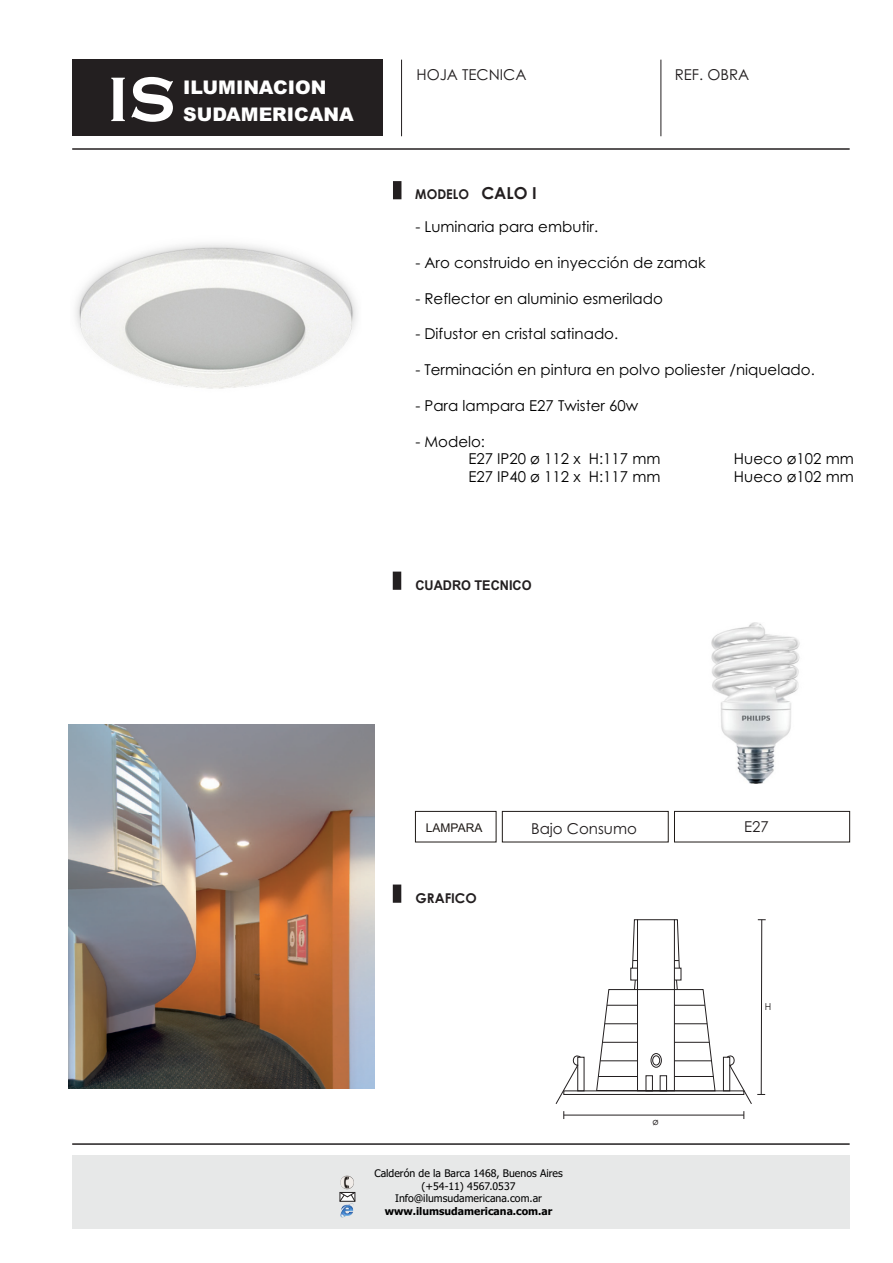
<style>
.page{position:relative;width:893px;height:1263px;background:#fff}
.page>*{position:absolute;margin:0;border:0;box-sizing:border-box;transform-origin:0 0}
.t1{font:900 18.9px/26.5px "Arial";color:#fff}
.t2{font:700 16.5px "Century Gothic";color:#231f20}
.t3{font:15px/17.9px "Century Gothic";color:#000}
.t4{font:15px "Century Gothic";color:#231f20}
.t5{font:700 13.5px "Arial";color:#231f20;scale:.94 1}
.t6{font:700 13.5px "Century Gothic";color:#231f20}
.t7{font:700 13.5px "Century Gothic";color:#231f20;scale:.94 1}
.t8{font:12px "Arial";color:#1f1a17}
.t9{font:10.5px/12.6px "Tahoma";color:#000;text-align:center}
.t10{font:700 10.5px "Tahoma";color:#000}
.t11{font:9.6px "Century Gothic";color:#231f20}
</style>
<div class="page">
<div style="left:563px;top:1090px;width:181px;height:5px;border:1px solid #231f20"></div>
<svg style="left:555px;top:1055px;width:27px;height:49px"></svg>
<hr style="left:564px;top:1115px;width:180px;height:1px;background:#231f20">
<img style="left:69px;top:725px;width:305px;height:364px">
<div style="left:637px;top:919px;width:38px;height:172px;border:1px solid #231f20"></div>
<svg style="left:632px;top:919px;width:6px;height:49px"></svg>
<div style="left:630px;top:968px;width:8px;height:12px;border:1px solid #231f20"></div>
<svg style="left:673px;top:919px;width:7px;height:50px"></svg>
<div style="left:674px;top:968px;width:7px;height:12px;border:1px solid #231f20"></div>
<svg style="left:596px;top:979px;width:120px;height:113px"></svg>
<div style="left:723px;top:1057px;width:7px;height:34px;border:1px solid #231f20"></div>
<svg style="left:726px;top:919px;width:40px;height:185px"></svg>
<img style="left:75px;top:243px;width:282px;height:146px">
<img style="left:711px;top:622px;width:89px;height:162px">
<hr style="left:72px;top:148px;width:778px;height:2px;background:#231f20">
<hr style="left:401px;top:60px;width:1px;height:76px;background:#231f20">
<hr style="left:661px;top:60px;width:1px;height:76px;background:#231f20">
<div style="left:72px;top:1155px;width:778px;height:74px;background:#e7e8e8"></div>
<hr style="left:72px;top:1143px;width:778px;height:2px;background:#231f20">
<svg style="left:339px;top:1192px;width:16px;height:10px"></svg>
<img style="left:340px;top:1203px;width:14px;height:14px">
<img style="left:340px;top:1176px;width:14px;height:13px">
<div style="left:393px;top:572px;width:8px;height:18px;background:#231f20"></div>
<div style="left:393px;top:884px;width:8px;height:19px;background:#231f20"></div>
<div style="left:415px;top:811px;width:81px;height:31px;border:1px solid #1f1a17"></div>
<div style="left:502px;top:811px;width:166px;height:31px;border:1px solid #1f1a17"></div>
<div style="left:393px;top:181px;width:8px;height:18px;background:#231f20"></div>
<div style="left:72px;top:60px;width:311px;height:76px;background:#231f20"></div>
<svg style="left:111px;top:77px;width:62px;height:45px"></svg>
<div style="left:674px;top:811px;width:176px;height:31px;border:1px solid #1f1a17"></div>
<p class="t1" style="left:183px;top:76px;width:172px">ILUMINACION<br>SUDAMERICANA</p>
<p class="t4" style="left:416px;top:68px;width:112px">HOJA TECNICA</p>
<p class="t4" style="left:675px;top:69px;width:76px">REF. OBRA</p>
<p class="t7" style="left:415px;top:189px;width:59px">MODELO</p>
<p class="t2" style="left:481px;top:186px;width:57px">CALO I</p>
<p class="t3" style="left:415px;top:219px;width:184px">- Luminaria para embutir.</p>
<p class="t3" style="left:415px;top:255px;width:292px">- Aro construido en inyección de zamak</p>
<p class="t3" style="left:415px;top:291px;width:249px">- Reflector en aluminio esmerilado</p>
<p class="t3" style="left:415px;top:326px;width:204px">- Difustor en cristal satinado.</p>
<p class="t3" style="left:415px;top:362px;width:401px">- Terminación en pintura en polvo poliester /niquelado.</p>
<p class="t3" style="left:415px;top:398px;width:224px">- Para lampara E27 Twister 60w</p>
<p class="t3" style="left:468px;top:434px;width:194px;text-indent:-53px">- Modelo:<br>E27 IP20 ø 112 x H:117 mm</p>
<p class="t3" style="left:734px;top:451px;width:121px">Hueco ø102 mm</p>
<p class="t3" style="left:468px;top:469px;width:194px">E27 IP40 ø 112 x H:117 mm</p>
<p class="t3" style="left:734px;top:469px;width:121px">Hueco ø102 mm</p>
<p class="t5" style="left:415px;top:580px;width:125px">CUADRO TECNICO</p>
<p class="t8" style="left:426px;top:823px;width:58px">LAMPARA</p>
<p class="t6" style="left:415px;top:892px;width:63px">GRAFICO</p>
<p class="t4" style="left:531px;top:822px;width:107px">Bajo Consumo</p>
<p class="t4" style="left:744px;top:821px;width:26px">E27</p>
<p class="t11" style="left:652px;top:1117px;width:8px">ø</p>
<p class="t11" style="left:765px;top:1002px;width:8px">H</p>
<p class="t9" style="left:374px;top:1168px;width:190px">Calderón de la Barca 1468, Buenos Aires (+54-11) 4567.0537<br>Info@ilumsudamericana.com.ar</p>
<p class="t10" style="left:385px;top:1207px;width:169px">www.ilumsudamericana.com.ar</p>
</div>
